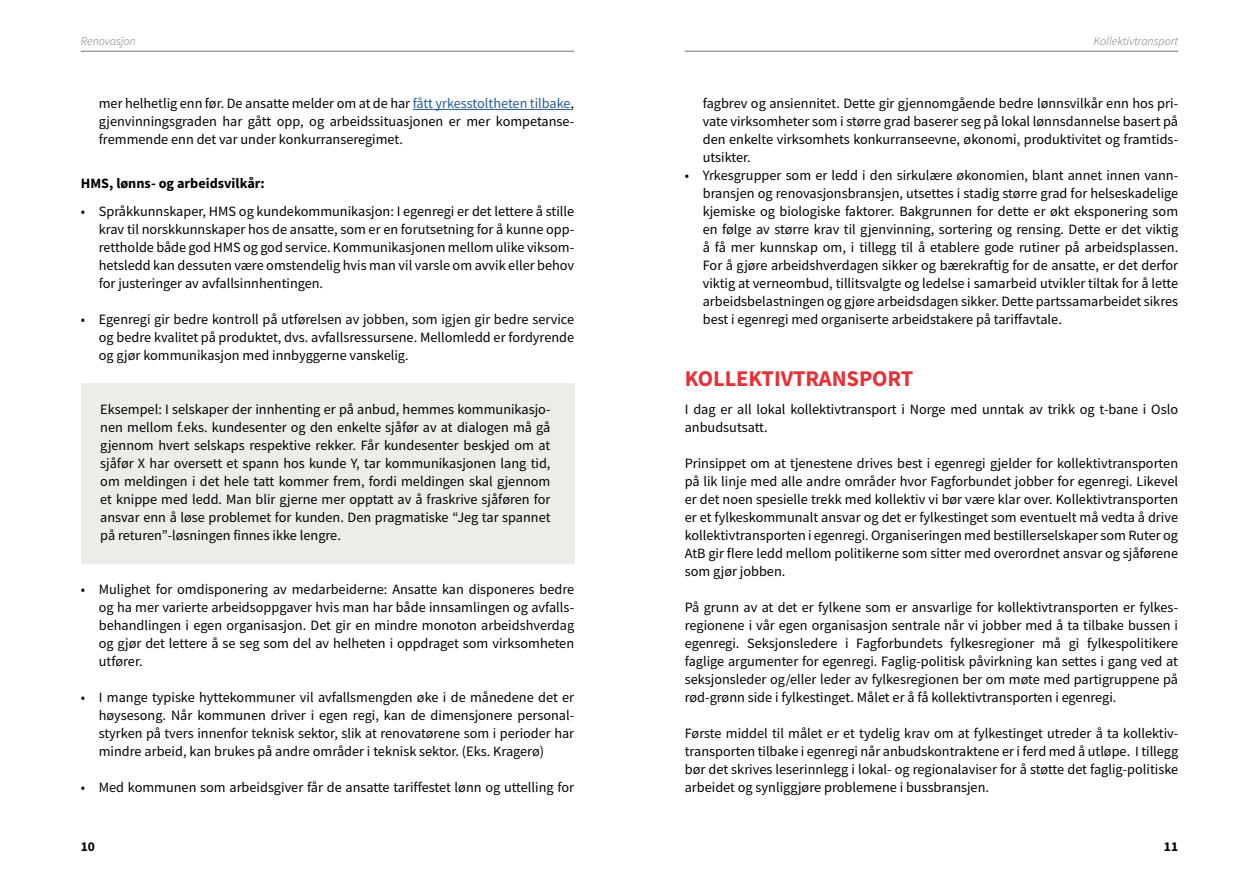
<style>
.page{position:relative;width:1259px;height:893px;background:#fff}
.page>*{position:absolute;margin:0;border:0;box-sizing:border-box;transform-origin:0 0}
.t1{font:700 22.5px "Source Sans Pro";letter-spacing:-.005em;color:#e73037}
.t2{font:14.25px/18px "Source Sans Pro";color:#000;text-align:justify}
.t3{font:700 14.25px "Source Sans Pro";color:#000}
.t4{font:700 13.5px "Source Sans Pro";color:#000}
.t5{font:italic 300 12px "Source Sans Pro";color:#706f6f}
.s1{color:#275b9b}
</style>
<div class="page">
<hr style="left:685px;top:51px;width:493px;height:1px;background:#706f6f">
<hr style="left:81px;top:51px;width:493px;height:1px;background:#706f6f">
<div style="left:81px;top:383px;width:493px;height:180px;background:#eeece8"></div>
<hr style="left:413px;top:109px;width:157px;height:1px;background:#275b9b">
<p class="t5" style="left:81px;top:34px;width:56px">Renovasjon</p>
<p class="t2" style="left:99px;top:94px;width:477px">mer helhetlig enn før. De ansatte melder om at de har <span class="s1">fått yrkesstoltheten tilbake</span>, gjenvinningsgraden har gått opp, og arbeidssituasjonen er mer kompetanse&shy;fremmende enn det var under konkurranseregimet.</p>
<p class="t3" style="left:81px;top:173px;width:186px">HMS, lønns- og arbeidsvilkår:</p>
<p class="t2" style="left:99px;top:202px;width:477px;text-indent:-18px">• Språkkunnskaper, HMS og kundekommunikasjon: I egenregi er det lettere å stille krav til norskkunnskaper hos de ansatte, som er en forutsetning for å kunne opp&shy;rettholde både god HMS og god service. Kommunikasjonen mellom ulike viksom&shy;hetsledd kan dessuten være omstendelig hvis man vil varsle om avvik eller behov for justeringer av avfallsinnhentingen.</p>
<p class="t2" style="left:99px;top:310px;width:477px;text-indent:-18px">• Egenregi gir bedre kontroll på utførelsen av jobben, som igjen gir bedre service og bedre kvalitet på produktet, dvs. avfallsressursene. Mellomledd er fordyrende og gjør kommunikasjon med innbyggerne vanskelig.</p>
<p class="t2" style="left:100px;top:400px;width:452px">Eksempel: I selskaper der innhenting er på anbud, hemmes kommunikasjo&shy;nen mellom f.eks. kundesenter og den enkelte sjåfør av at dialogen må gå gjennom hvert selskaps respektive rekker. Får kundesenter beskjed om at sjåfør X har oversett et spann hos kunde Y, tar kommunikasjonen lang tid, om meldingen i det hele tatt kommer frem, fordi meldingen skal gjennom et knippe med ledd. Man blir gjerne mer opptatt av å fraskrive sjåføren for ansvar enn å løse problemet for kunden. Den pragmatiske “Jeg tar spannet på returen”-løsningen finnes ikke lengre.</p>
<p class="t2" style="left:99px;top:580px;width:477px;text-indent:-18px">• Mulighet for omdisponering av medarbeiderne: Ansatte kan disponeres bedre og ha mer varierte arbeidsoppgaver hvis man har både innsamlingen og avfalls&shy;behandlingen i egen organisasjon. Det gir en mindre monoton arbeidshverdag og gjør det lettere å se seg som del av helheten i oppdraget som virksomheten utfører.</p>
<p class="t2" style="left:99px;top:688px;width:477px;text-indent:-18px">• I mange typiske hyttekommuner vil avfallsmengden øke i de månedene det er høysesong. Når kommunen driver i egen regi, kan de dimensjonere personal&shy;styrken på tvers innenfor teknisk sektor, slik at renovatørene som i perioder har mindre arbeid, kan brukes på andre områder i teknisk sektor. (Eks. Kragerø)</p>
<p class="t2" style="left:81px;top:778px;width:495px">• Med kommunen som arbeidsgiver får de ansatte tariffestet lønn og uttelling for</p>
<p class="t4" style="left:81px;top:837px;width:16px">10</p>
<p class="t5" style="left:1094px;top:34px;width:86px">Kollektivtransport</p>
<p class="t2" style="left:703px;top:94px;width:477px">fagbrev og ansiennitet. Dette gir gjennomgående bedre lønnsvilkår enn hos pri&shy;vate virksomheter som i større grad baserer seg på lokal lønnsdannelse basert på den enkelte virksomhets konkurranseevne, økonomi, produktivitet og framtids&shy;utsikter.</p>
<p class="t2" style="left:703px;top:166px;width:477px;text-indent:-18px">• Yrkesgrupper som er ledd i den sirkulære økonomien, blant annet innen vann&shy;bransjen og renovasjonsbransjen, utsettes i stadig større grad for helseskadelige kjemiske og biologiske faktorer. Bakgrunnen for dette er økt eksponering som en følge av større krav til gjenvinning, sortering og rensing. Dette er det viktig å få mer kunnskap om, i tillegg til å etablere gode rutiner på arbeidsplassen.<br>For å gjøre arbeidshverdagen sikker og bærekraftig for de ansatte, er det derfor viktig at verneombud, tillitsvalgte og ledelse i samarbeid utvikler tiltak for å lette arbeidsbelastningen og gjøre arbeidsdagen sikker. Dette partssamarbeidet sikres best i egenregi med organiserte arbeidstakere på tariffavtale.</p>
<h1 class="t1" style="left:685px;top:363px;width:230px">KOLLEKTIVTRANSPORT</h1>
<p class="t2" style="left:685px;top:400px;width:495px">I dag er all lokal kollektivtransport i Norge med unntak av trikk og t-bane i Oslo anbudsutsatt.</p>
<p class="t2" style="left:685px;top:454px;width:495px">Prinsippet om at tjenestene drives best i egenregi gjelder for kollektivtransporten på lik linje med alle andre områder hvor Fagforbundet jobber for egenregi. Likevel er det noen spesielle trekk med kollektiv vi bør være klar over. Kollektivtransporten er et fylkeskommunalt ansvar og det er fylkestinget som eventuelt må vedta å drive kollektivtransporten i egenregi. Organiseringen med bestillerselskaper som Ruter og AtB gir flere ledd mellom politikerne som sitter med overordnet ansvar og sjåførene som gjør jobben.</p>
<p class="t2" style="left:685px;top:598px;width:495px">På grunn av at det er fylkene som er ansvarlige for kollektivtransporten er fylkes&shy;regionene i vår egen organisasjon sentrale når vi jobber med å ta tilbake bussen i egenregi. Seksjonsledere i Fagforbundets fylkesregioner må gi fylkespolitikere faglige argumenter for egenregi. Faglig-politisk påvirkning kan settes i gang ved at seksjonsleder og/eller leder av fylkesregionen ber om møte med partigruppene på rød-grønn side i fylkestinget. Målet er å få kollektivtransporten i egenregi.</p>
<p class="t2" style="left:685px;top:724px;width:495px">Første middel til målet er et tydelig krav om at fylkestinget utreder å ta kollektiv&shy;transporten tilbake i egenregi når anbudskontraktene er i ferd med å utløpe. I tillegg bør det skrives leserinnlegg i lokal- og regionalaviser for å støtte det faglig-politiske arbeidet og synliggjøre problemene i bussbransjen.</p>
<p class="t4" style="left:1164px;top:837px;width:16px">11</p>
</div>
